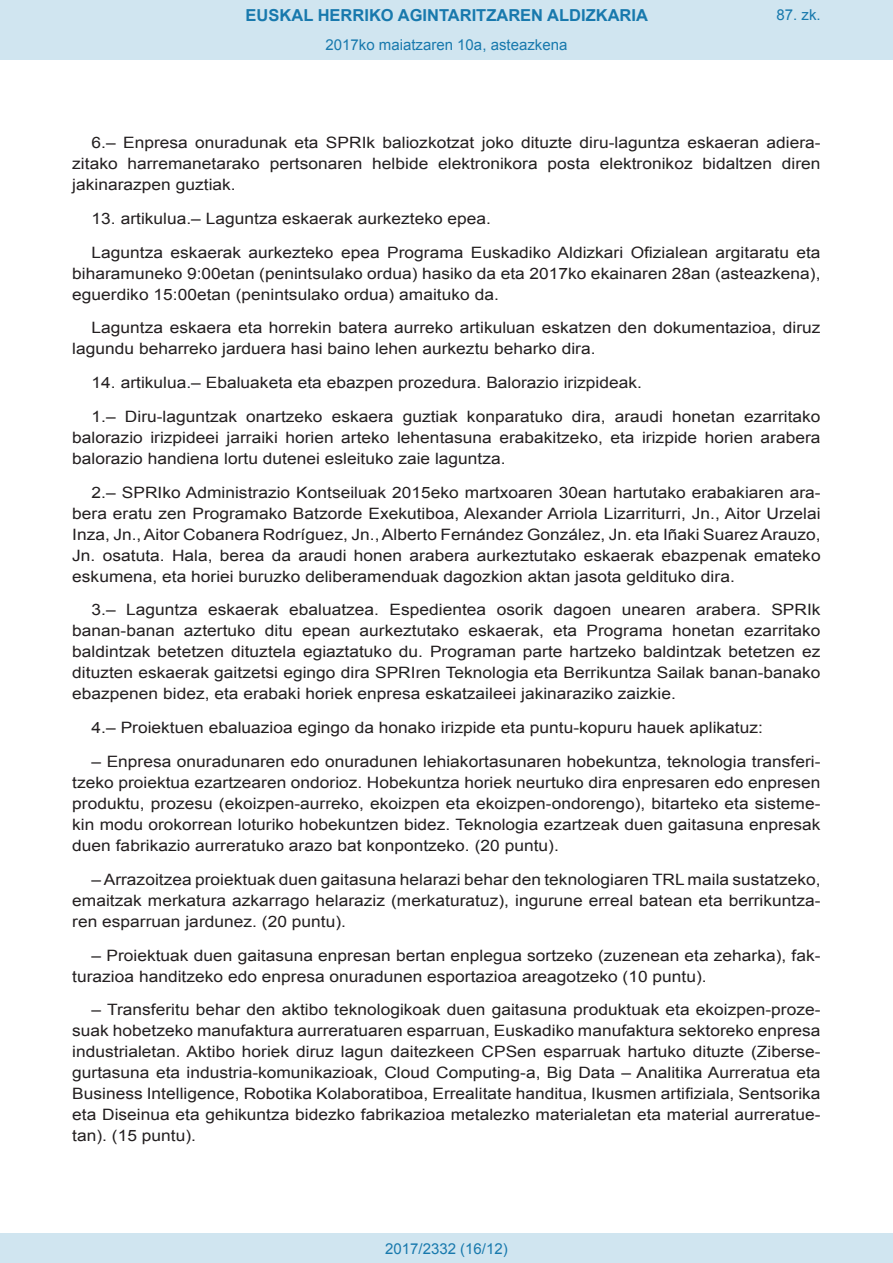
<style>
.page{position:relative;width:893px;height:1263px;background:#fff}
.page>*{position:absolute;margin:0;border:0;box-sizing:border-box;transform-origin:0 0}
.t1{font:700 16.5px "Arial";color:#1879ad}
.BOPVDetalle{font:15.6px/21px "Arial";color:#231f20;text-align:justify;scale:1.11 1}
.Paginacion_Centro{font:15px "Arial";color:#1879ad}
</style>
<div class="page">
<div style="left:0;top:0;width:893px;height:60px;background:#d0e5f0"></div>
<div style="left:0;top:1233px;width:893px;height:30px;background:#d0e5f0"></div>
<p class="t1" style="left:246px;top:4px;width:404px">EUSKAL HERRIKO AGINTARITZAREN ALDIZKARIA</p>
<p class="Paginacion_Centro" style="left:326px;top:35px;width:243px">2017ko maiatzaren 10a, asteazkena</p>
<p class="Paginacion_Centro" style="left:776px;top:5px;width:46px">87. zk.</p>
<p class="BOPVDetalle" style="left:72px;top:132px;width:676px;text-indent:19px">6.– Enpresa onuradunak eta SPRIk baliozkotzat joko dituzte diru-laguntza eskaeran adiera&shy;zitako harremanetarako pertsonaren helbide elektronikora posta elektronikoz bidaltzen diren jakinarazpen guztiak.</p>
<p class="BOPVDetalle" style="left:92px;top:208px;width:361px">13. artikulua.– Laguntza eskaerak aurkezteko epea.</p>
<p class="BOPVDetalle" style="left:72px;top:242px;width:676px;text-indent:19px">Laguntza eskaerak aurkezteko epea Programa Euskadiko Aldizkari Ofizialean argitaratu eta biharamuneko 9:00etan (penintsulako ordua) hasiko da eta 2017ko ekainaren 28an (asteazkena), eguerdiko 15:00etan (penintsulako ordua) amaituko da.</p>
<p class="BOPVDetalle" style="left:72px;top:318px;width:676px;text-indent:19px">Laguntza eskaera eta horrekin batera aurreko artikuluan eskatzen den dokumentazioa, diruz lagundu beharreko jarduera hasi baino lehen aurkeztu beharko dira.</p>
<p class="BOPVDetalle" style="left:92px;top:372px;width:497px">14. artikulua.– Ebaluaketa eta ebazpen prozedura. Balorazio irizpideak.</p>
<p class="BOPVDetalle" style="left:72px;top:406px;width:676px;text-indent:19px">1.– Diru-laguntzak onartzeko eskaera guztiak konparatuko dira, araudi honetan ezarritako balorazio irizpideei jarraiki horien arteko lehentasuna erabakitzeko, eta irizpide horien arabera balorazio handiena lortu dutenei esleituko zaie laguntza.</p>
<p class="BOPVDetalle" style="left:72px;top:482px;width:676px;text-indent:19px">2.– SPRIko Administrazio Kontseiluak 2015eko martxoaren 30ean hartutako erabakiaren ara&shy;bera eratu zen Programako Batzorde Exekutiboa, Alexander Arriola Lizarriturri, Jn., Aitor Urzelai Inza, Jn., Aitor Cobanera Rodríguez, Jn., Alberto Fernández González, Jn. eta Iñaki Suarez Arauzo, Jn. osatuta. Hala, berea da araudi honen arabera aurkeztutako eskaerak ebazpenak emateko eskumena, eta horiei buruzko deliberamenduak dagozkion aktan jasota geldituko dira.</p>
<p class="BOPVDetalle" style="left:72px;top:600px;width:676px;text-indent:19px">3.– Laguntza eskaerak ebaluatzea. Espedientea osorik dagoen unearen arabera. SPRIk banan-banan aztertuko ditu epean aurkeztutako eskaerak, eta Programa honetan ezarritako baldintzak betetzen dituztela egiaztatuko du. Programan parte hartzeko baldintzak betetzen ez dituzten eskaerak gaitzetsi egingo dira SPRIren Teknologia eta Berrikuntza Sailak banan-banako ebazpenen bidez, eta erabaki horiek enpresa eskatzaileei jakinaraziko zaizkie.</p>
<p class="BOPVDetalle" style="left:92px;top:717px;width:606px">4.– Proiektuen ebaluazioa egingo da honako irizpide eta puntu-kopuru hauek aplikatuz:</p>
<p class="BOPVDetalle" style="left:72px;top:751px;width:676px;text-indent:19px">– Enpresa onuradunaren edo onuradunen lehiakortasunaren hobekuntza, teknologia transferi&shy;tzeko proiektua ezartzearen ondorioz. Hobekuntza horiek neurtuko dira enpresaren edo enpresen produktu, prozesu (ekoizpen-aurreko, ekoizpen eta ekoizpen-ondorengo), bitarteko eta sisteme&shy;kin modu orokorrean loturiko hobekuntzen bidez. Teknologia ezartzeak duen gaitasuna enpresak duen fabrikazio aurreratuko arazo bat konpontzeko. (20 puntu).</p>
<p class="BOPVDetalle" style="left:72px;top:869px;width:676px;text-indent:19px">– Arrazoitzea proiektuak duen gaitasuna helarazi behar den teknologiaren TRL maila sustatzeko, emaitzak merkatura azkarrago helaraziz (merkaturatuz), ingurune erreal batean eta berrikuntza&shy;ren esparruan jardunez. (20 puntu).</p>
<p class="BOPVDetalle" style="left:72px;top:945px;width:676px;text-indent:19px">– Proiektuak duen gaitasuna enpresan bertan enplegua sortzeko (zuzenean eta zeharka), fak&shy;turazioa handitzeko edo enpresa onuradunen esportazioa areagotzeko (10 puntu).</p>
<p class="BOPVDetalle" style="left:72px;top:999px;width:676px;text-indent:19px">– Transferitu behar den aktibo teknologikoak duen gaitasuna produktuak eta ekoizpen-proze&shy;suak hobetzeko manufaktura aurreratuaren esparruan, Euskadiko manufaktura sektoreko enpresa industrialetan. Aktibo horiek diruz lagun daitezkeen CPSen esparruak hartuko dituzte (Ziberse&shy;gurtasuna eta industria-komunikazioak, Cloud Computing-a, Big Data – Analitika Aurreratua eta Business Intelligence, Robotika Kolaboratiboa, Errealitate handitua, Ikusmen artifiziala, Sentsorika eta Diseinua eta gehikuntza bidezko fabrikazioa metalezko materialetan eta material aurreratue&shy;tan). (15 puntu).</p>
<p class="Paginacion_Centro" style="left:385px;top:1238px;width:124px">2017/2332 (16/12)</p>
</div>
